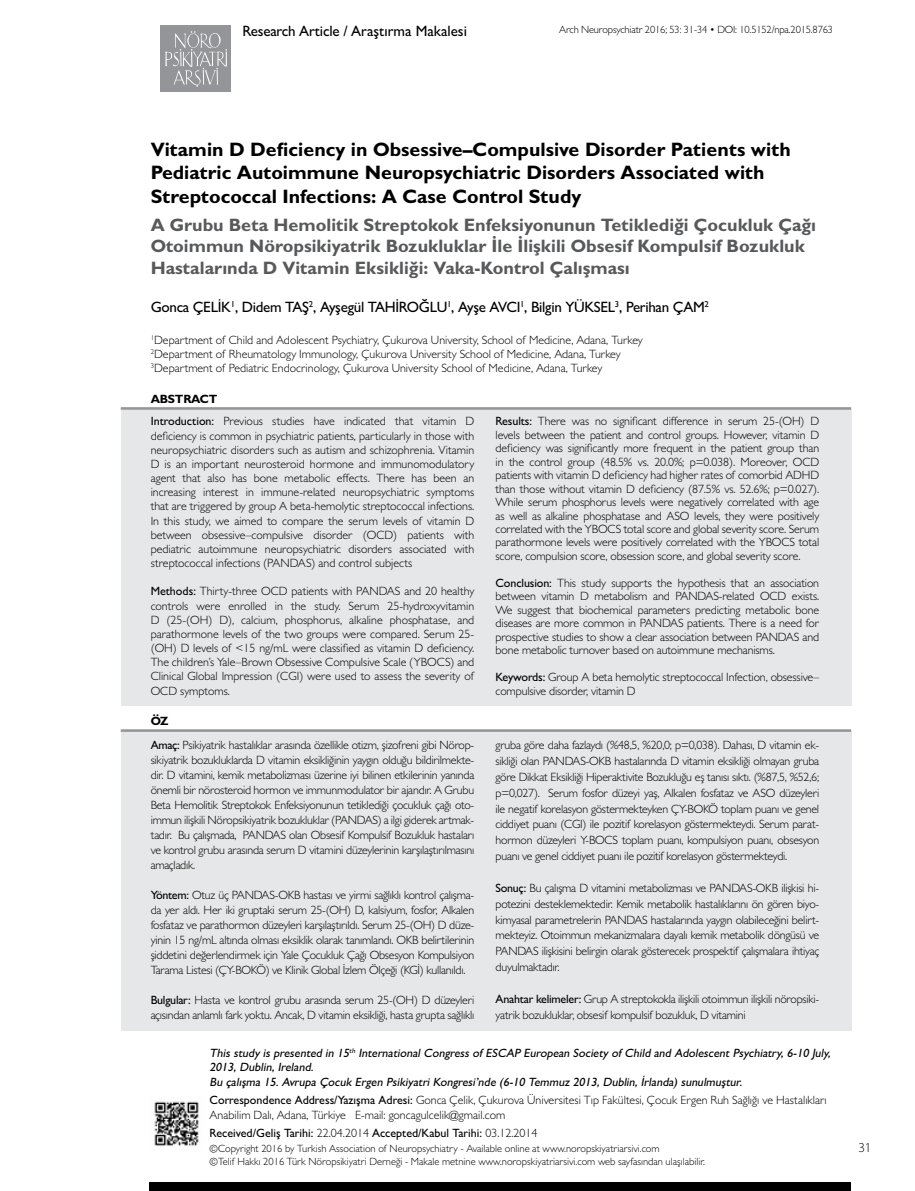
<style>
.page{position:relative;width:915px;height:1191px;background:#fff}
.page>*{position:absolute;margin:0;border:0;box-sizing:border-box;transform-origin:0 0}
.t1{font:700 19.5px/23.4px "Gill Sans MT Pro";color:#000}
.t2{font:700 18px/21.6px "Gill Sans MT Pro";color:#58595b}
.t3{font:500 15px "Gill Sans MT Pro";letter-spacing:-.02em;color:#000}
.t4{font:500 15px "Gill Sans MT Pro";color:#000}
.t5{font:300 13.5px "Myriad Pro";color:#000}
.t6{font:300 12px/14.1px "Gill Sans MT Pro";letter-spacing:-.01em;color:#000;text-align:justify}
.t7{font:italic 500 12px/14.4px "Gill Sans MT Pro";color:#000}
.t8{font:500 12px "Gill Sans MT Pro";color:#000}
.t9{font:700 12px "Gill Sans MT Pro";letter-spacing:-.02em;color:#000}
.t10{font:300 10.5px/12.6px "Gill Sans MT Pro";color:#000}
.s1{font-weight:500}
.s2{font-weight:300}
</style>
<div class="page">
<div style="left:160px;top:26px;width:71px;height:66px;background:#939598"></div>
<svg style="left:165px;top:31px;width:62px;height:56px"></svg>
<div style="left:149px;top:1182px;width:701px;height:9px;background:#000"></div>
<img style="left:154px;top:1101px;width:45px;height:45px">
<div style="left:121px;top:731px;width:729px;height:299px;background:#e6e7e8"></div>
<hr style="left:121px;top:729px;width:729px;height:3px;background:#939598">
<div style="left:121px;top:410px;width:729px;height:296px;background:#e6e7e8"></div>
<hr style="left:121px;top:407px;width:729px;height:3px;background:#939598">
<p class="t4" style="left:242px;top:22px;width:226px">Research Article / Araştırma Makalesi</p>
<p class="t10" style="left:559px;top:23px;width:275px">Arch Neuropsychiatr 2016; 53: 31-34 • DOI: 10.5152/npa.2015.8763</p>
<h1 class="t1" style="left:151px;top:137px;width:641px">Vitamin D Deficiency in Obsessive–Compulsive Disorder Patients with<br>Pediatric Autoimmune Neuropsychiatric Disorders Associated with<br>Streptococcal Infections: A Case Control Study</h1>
<h2 class="t2" style="left:151px;top:213px;width:666px">A Grubu Beta Hemolitik Streptokok Enfeksiyonunun Tetiklediği Çocukluk Çağı<br>Otoimmun Nöropsikiyatrik Bozukluklar İle İlişkili Obsesif Kompulsif Bozukluk<br>Hastalarında D Vitamin Eksikliği: Vaka-Kontrol Çalışması</h2>
<p class="t3" style="left:151px;top:298px;width:559px">Gonca ÇELİK<sup>1</sup>, Didem TAŞ<sup>2</sup>, Ayşegül TAHİROĞLU<sup>1</sup>, Ayşe AVCI<sup>1</sup>, Bilgin YÜKSEL<sup>3</sup>, Perihan ÇAM<sup>2</sup></p>
<p class="t6" style="left:151px;top:332px;width:493px;text-align:left"><sup>1</sup>Department of Child and Adolescent Psychiatry, Çukurova University, School of Medicine, Adana, Turkey<br><sup>2</sup>Department of Rheumatology Immunology, Çukurova University School of Medicine, Adana, Turkey<br><sup>3</sup>Department of Pediatric Endocrinology, Çukurova University School of Medicine, Adana, Turkey</p>
<p class="t9" style="left:151px;top:391px;width:68px">ABSTRACT</p>
<p class="t6" style="left:151px;top:414px;width:325px"><span class="s1">Introduction:</span> Previous studies have indicated that vitamin D deficiency is common in psychiatric patients, particularly in those with neuropsychiatric disorders such as autism and schizophrenia. Vitamin D is an important neurosteroid hormone and immunomodulatory agent that also has bone metabolic effects. There has been an increasing interest in immune-related neuropsychiatric symptoms that are triggered by group A beta-hemolytic streptococcal infections.<br>In this study, we aimed to compare the serum levels of vitamin D between obsessive–compulsive disorder (OCD) patients with pediatric autoimmune neuropsychiatric disorders associated with streptococcal infections (PANDAS) and control subjects</p>
<p class="t6" style="left:151px;top:584px;width:325px"><span class="s1">Methods:</span> Thirty-three OCD patients with PANDAS and 20 healthy controls were enrolled in the study. Serum 25-hydroxyvitamin D (25-(OH) D), calcium, phosphorus, alkaline phosphatase, and parathormone levels of the two groups were compared. Serum 25- (OH) D levels of &lt;15 ng/mL were classified as vitamin D deficiency.<br>The children’s Yale–Brown Obsessive Compulsive Scale (YBOCS) and Clinical Global Impression (CGI) were used to assess the severity of OCD symptoms.</p>
<p class="t9" style="left:151px;top:714px;width:20px">ÖZ</p>
<p class="t6" style="left:151px;top:737px;width:325px;line-height:15px"><span class="s1">Amaç:</span> Psikiyatrik hastalıklar arasında özellikle otizm, şizofreni gibi Nörop&shy;sikiyatrik bozukluklarda D vitamin eksikliğinin yaygın olduğu bildirilmekte&shy;dir. D vitamini, kemik metabolizması üzerine iyi bilinen etkilerinin yanında önemli bir nörosteroid hormon ve immunmodulator bir ajandır. A Grubu Beta Hemolitik Streptokok Enfeksiyonunun tetiklediği çocukluk çağı oto&shy;immun ilişkili Nöropsikiyatrik bozukluklar (PANDAS) a ilgi giderek artmak&shy;tadır. Bu çalışmada, PANDAS olan Obsesif Kompulsif Bozukluk hastaları ve kontrol grubu arasında serum D vitamini düzeylerinin karşılaştırılmasını amaçladık.</p>
<p class="t6" style="left:151px;top:887px;width:325px;line-height:15px"><span class="s1">Yöntem:</span> Otuz üç PANDAS-OKB hastası ve yirmi sağlıklı kontrol çalışma&shy;da yer aldı. Her iki gruptaki serum 25-(OH) D, kalsiyum, fosfor, Alkalen fosfataz ve parathormon düzeyleri karşılaştırıldı. Serum 25-(OH) D düze&shy;yinin 15 ng/mL altında olması eksiklik olarak tanımlandı. OKB belirtilerinin şiddetini değerlendirmek için Yale Çocukluk Çağı Obsesyon Kompulsiyon Tarama Listesi (ÇY-BOKÖ) ve Klinik Global İzlem Ölçeği (KGİ) kullanıldı.</p>
<p class="t6" style="left:151px;top:992px;width:325px;line-height:15px"><span class="s1">Bulgular:</span> Hasta ve kontrol grubu arasında serum 25-(OH) D düzeyleri açısından anlamlı fark yoktu. Ancak, D vitamin eksikliği, hasta grupta sağlıklı</p>
<p class="t6" style="left:495px;top:414px;width:325px;line-height:13.5px"><span class="s1">Results:</span> There was no significant difference in serum 25-(OH) D levels between the patient and control groups. However, vitamin D deficiency was significantly more frequent in the patient group than in the control group (48.5% vs. 20.0%; p=0.038). Moreover, OCD patients with vitamin D deficiency had higher rates of comorbid ADHD than those without vitamin D deficiency (87.5% vs. 52.6%; p=0.027).<br>While serum phosphorus levels were negatively correlated with age as well as alkaline phosphatase and ASO levels, they were positively correlated with the YBOCS total score and global severity score. Serum parathormone levels were positively correlated with the YBOCS total score, compulsion score, obsession score, and global severity score.</p>
<p class="t6" style="left:495px;top:576px;width:325px;line-height:13.5px"><span class="s1">Conclusion:</span> This study supports the hypothesis that an association between vitamin D metabolism and PANDAS-related OCD exists.<br>We suggest that biochemical parameters predicting metabolic bone diseases are more common in PANDAS patients. There is a need for prospective studies to show a clear association between PANDAS and bone metabolic turnover based on autoimmune mechanisms.</p>
<p class="t6" style="left:495px;top:670px;width:325px;line-height:13.5px"><span class="s1">Keywords:</span> Group A beta hemolytic streptococcal Infection, obsessive– compulsive disorder, vitamin D</p>
<p class="t6" style="left:495px;top:737px;width:325px;line-height:15.9px">gruba göre daha fazlaydı (%48,5, %20,0; p=0,038). Dahası, D vitamin ek&shy;sikliği olan PANDAS-OKB hastalarında D vitamin eksikliği olmayan gruba göre Dikkat Eksikliği Hiperaktivite Bozukluğu eş tanısı sıktı. (%87,5, %52,6; p=0,027). Serum fosfor düzeyi yaş, Alkalen fosfataz ve ASO düzeyleri ile negatif korelasyon göstermekteyken ÇY-BOKÖ toplam puanı ve genel ciddiyet puanı (CGI) ile pozitif korelasyon göstermekteydi. Serum parat&shy;hormon düzeyleri Y-BOCS toplam puanı, kompulsiyon puanı, obsesyon puanı ve genel ciddiyet puanı ile pozitif korelasyon göstermekteydi.</p>
<p class="t6" style="left:495px;top:879px;width:325px;line-height:15.9px"><span class="s1">Sonuç:</span> Bu çalışma D vitamini metabolizması ve PANDAS-OKB ilişkisi hi&shy;potezini desteklemektedir. Kemik metabolik hastalıklarını ön gören biyo&shy;kimyasal parametrelerin PANDAS hastalarında yaygın olabileceğini belirt&shy;mekteyiz. Otoimmun mekanizmalara dayalı kemik metabolik döngüsü ve PANDAS ilişkisini belirgin olarak gösterecek prospektif çalışmalara ihtiyaç duyulmaktadır.</p>
<p class="t6" style="left:495px;top:990px;width:325px;line-height:15.9px"><span class="s1">Anahtar kelimeler:</span> Grup A streptokokla ilişkili otoimmun ilişkili nöropsiki&shy;yatrik bozukluklar, obsesif kompulsif bozukluk, D vitamini</p>
<p class="t7" style="left:209px;top:1045px;width:624px">This study is presented in 15<sup>th</sup> International Congress of ESCAP European Society of Child and Adolescent Psychiatry, 6-10 July,<br>2013, Dublin, Ireland.<br>Bu çalışma 15. Avrupa Çocuk Ergen Psikiyatri Kongresi’nde (6-10 Temmuz 2013, Dublin, İrlanda) sunulmuştur.</p>
<p class="t6" style="left:209px;top:1093px;width:618px"><span class="s1">Correspondence Address/Yazışma Adresi:</span> Gonca Çelik, Çukurova Üniversitesi Tıp Fakültesi, Çocuk Ergen Ruh Sağlığı ve Hastalıkları<br>Anabilim Dalı, Adana, Türkiye E-mail: goncagulcelik@gmail.com</p>
<p class="t8" style="left:209px;top:1125px;width:329px">Received/Geliş Tarihi: <span class="s2">22.04.2014</span> Accepted/Kabul Tarihi: <span class="s2">03.12.2014</span></p>
<p class="t10" style="left:209px;top:1141px;width:497px">©Copyright 2016 by Turkish Association of Neuropsychiatry - Available online at www.noropskiyatriarsivi.com<br>©Telif Hakkı 2016 Türk Nöropsikiyatri Derneği - Makale metnine www.noropskiyatriarsivi.com web sayfasından ulaşılabilir.</p>
<p class="t5" style="left:858px;top:1139px;width:15px">31</p>
</div>
